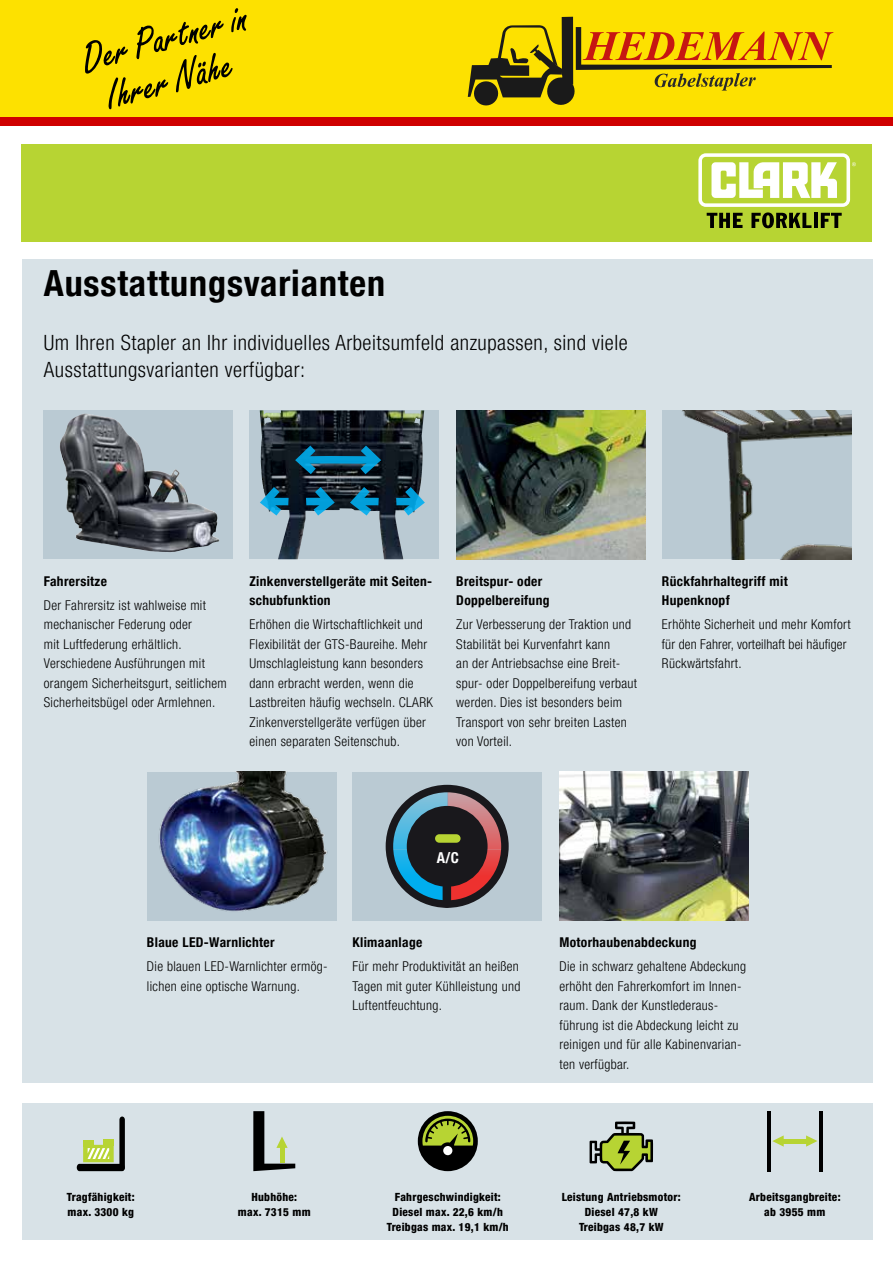
<style>
.page{position:relative;width:893px;height:1263px;background:#fff}
.page>*{position:absolute;margin:0;border:0;box-sizing:border-box;transform-origin:0 0}
.t1{font:700 condensed 36px "Helvetica Neue LT Pro";letter-spacing:.025em;color:#000}
.t2{font:300 condensed 21px/27px "Helvetica Neue LT Pro";letter-spacing:.025em;color:#000}
.t3{font:700 condensed 15px "Helvetica Neue LT Pro";color:#fff}
.t4{font:300 condensed 13.5px/19.5px "Helvetica Neue LT Pro";letter-spacing:.025em;color:#000}
.t5{font:700 condensed 13.5px/19.5px "Helvetica Neue LT Pro";letter-spacing:.025em;color:#000}
.t6{font:800 condensed 11.25px/14.9px "Helvetica Neue LT Pro";letter-spacing:.025em;color:#000;text-align:center}
</style>
<div class="page">
<div style="left:23px;top:259px;width:850px;height:823px;background:#d8e2e7"></div>
<img style="left:456px;top:410px;width:189px;height:149px">
<img style="left:559px;top:772px;width:190px;height:149px">
<div style="left:249px;top:410px;width:190px;height:149px;background:#bacad3"></div>
<img style="left:260px;top:410px;width:164px;height:149px">
<div style="left:353px;top:772px;width:189px;height:149px;background:#bacad3"></div>
<img style="left:662px;top:410px;width:189px;height:149px">
<div style="left:44px;top:410px;width:189px;height:149px;background:#bacad3"></div>
<img style="left:60px;top:414px;width:160px;height:138px">
<img style="left:149px;top:772px;width:187px;height:148px">
<div style="left:21px;top:144px;width:851px;height:97px;background:#b7d433"></div>
<div style="left:23px;top:1103px;width:850px;height:137px;background:#d8e2e7"></div>
<svg style="left:77px;top:1116px;width:48px;height:55px"></svg>
<div style="left:83px;top:1140px;width:11px;height:6px;background:#b7d433"></div>
<div style="left:103px;top:1140px;width:11px;height:6px;background:#b7d433"></div>
<svg style="left:253px;top:1111px;width:42px;height:60px"></svg>
<svg style="left:418px;top:1111px;width:60px;height:60px"></svg>
<svg style="left:590px;top:1121px;width:63px;height:50px"></svg>
<hr style="left:791px;top:1139px;width:15px;height:4px;background:#b7d433">
<svg style="left:806px;top:1135px;width:11px;height:12px"></svg>
<hr style="left:783px;top:1139px;width:16px;height:4px;background:#b7d433">
<svg style="left:772px;top:1135px;width:12px;height:12px"></svg>
<hr style="left:767px;top:1111px;width:4px;height:60px;background:#000">
<hr style="left:819px;top:1111px;width:3px;height:60px;background:#000">
<svg style="left:389px;top:788px;width:117px;height:116px"></svg>
<div style="left:386px;top:785px;width:123px;height:123px;border:8px solid #19181c;border-radius:50%"></div>
<div style="left:410px;top:810px;width:74px;height:73px;background:#19181c;border-radius:50%"></div>
<div style="left:407px;top:806px;width:81px;height:81px;border:8px solid #19181c;border-radius:50%"></div>
<div style="left:435px;top:834px;width:26px;height:9px;background:#b7d433;border-radius:4px"></div>
<div style="left:443px;top:882px;width:8px;height:26px;background:#19181c;border-radius:4px"></div>
<svg style="left:260px;top:441px;width:165px;height:79px;background:#284d60"></svg>
<svg style="left:698px;top:153px;width:158px;height:75px"></svg>
<div style="left:0;top:0;width:892px;height:125px;background:#cf0000"></div>
<div style="left:0;top:0;width:892px;height:117px;background:#fde100"></div>
<svg style="left:468px;top:17px;width:365px;height:89px"></svg>
<svg style="left:85px;top:8px;width:162px;height:101px"></svg>
<h1 class="t1" style="left:44px;top:262px;width:343px">Ausstattungsvarianten</h1>
<h2 class="t2" style="left:44px;top:329px;width:585px">Um Ihren Stapler an Ihr individuelles Arbeitsumfeld anzupassen, sind viele<br>Ausstattungsvarianten verfügbar:</h2>
<p class="t5" style="left:44px;top:571px;width:65px">Fahrersitze</p>
<p class="t4" style="left:44px;top:595px;width:184px">Der Fahrersitz ist wahlweise mit mechanischer Federung oder<br>mit Luftfederung erhältlich.<br>Verschiedene Ausführungen mit orangem Sicherheitsgurt, seitlichem Sicherheitsbügel oder Armlehnen.</p>
<p class="t5" style="left:249px;top:571px;width:184px">Zinkenverstellgeräte mit Seiten&shy;schubfunktion</p>
<p class="t4" style="left:249px;top:614px;width:185px">Erhöhen die Wirtschaftlichkeit und Flexibilität der GTS-Baureihe. Mehr Umschlagleistung kann besonders dann erbracht werden, wenn die Lastbreiten häufig wechseln. CLARK Zinkenverstellgeräte verfügen über einen separaten Seitenschub.</p>
<p class="t5" style="left:456px;top:571px;width:95px">Breitspur- oder<br>Doppelbereifung</p>
<p class="t4" style="left:456px;top:614px;width:182px">Zur Verbesserung der Traktion und<br>Stabilität bei Kurvenfahrt kann<br>an der Antriebsachse eine Breit&shy;spur- oder Doppelbereifung verbaut werden. Dies ist besonders beim<br>Transport von sehr breiten Lasten von Vorteil.</p>
<p class="t5" style="left:662px;top:571px;width:127px">Rückfahrhaltegriff mit<br>Hupenknopf</p>
<p class="t4" style="left:662px;top:614px;width:190px">Erhöhte Sicherheit und mehr Komfort für den Fahrer, vorteilhaft bei häufiger<br>Rückwärtsfahrt.</p>
<p class="t3" style="left:437px;top:849px;width:24px">A/C</p>
<p class="t5" style="left:147px;top:932px;width:129px">Blaue LED-Warnlichter</p>
<p class="t4" style="left:147px;top:956px;width:182px">Die blauen LED-Warnlichter ermög&shy;lichen eine optische Warnung.</p>
<p class="t5" style="left:353px;top:932px;width:71px">Klimaanlage</p>
<p class="t4" style="left:353px;top:956px;width:169px;text-align:justify">Für mehr Produktivität an heißen Tagen mit guter Kühlleistung und Luftentfeuchtung.</p>
<p class="t5" style="left:559px;top:932px;width:139px">Motorhaubenabdeckung</p>
<p class="t4" style="left:559px;top:956px;width:188px">Die in schwarz gehaltene Abdeckung erhöht den Fahrerkomfort im Innen&shy;raum. Dank der Kunstlederaus&shy;führung ist die Abdeckung leicht zu reinigen und für alle Kabinenvarian&shy;ten verfügbar.</p>
<p class="t6" style="left:67px;top:1189px;width:69px;text-align:left">Tragfähigkeit: max. 3300 kg</p>
<p class="t6" style="left:238px;top:1189px;width:74px">Hubhöhe:<br>max. 7315 mm</p>
<p class="t6" style="left:387px;top:1189px;width:123px">Fahrgeschwindigkeit:<br>Diesel max. 22,6 km/h<br>Treibgas max. 19,1 km/h</p>
<p class="t6" style="left:562px;top:1189px;width:121px">Leistung Antriebsmotor:<br>Diesel 47,8 kW<br>Treibgas 48,7 kW</p>
<p class="t6" style="left:749px;top:1189px;width:93px">Arbeitsgangbreite: ab 3955 mm</p>
</div>
